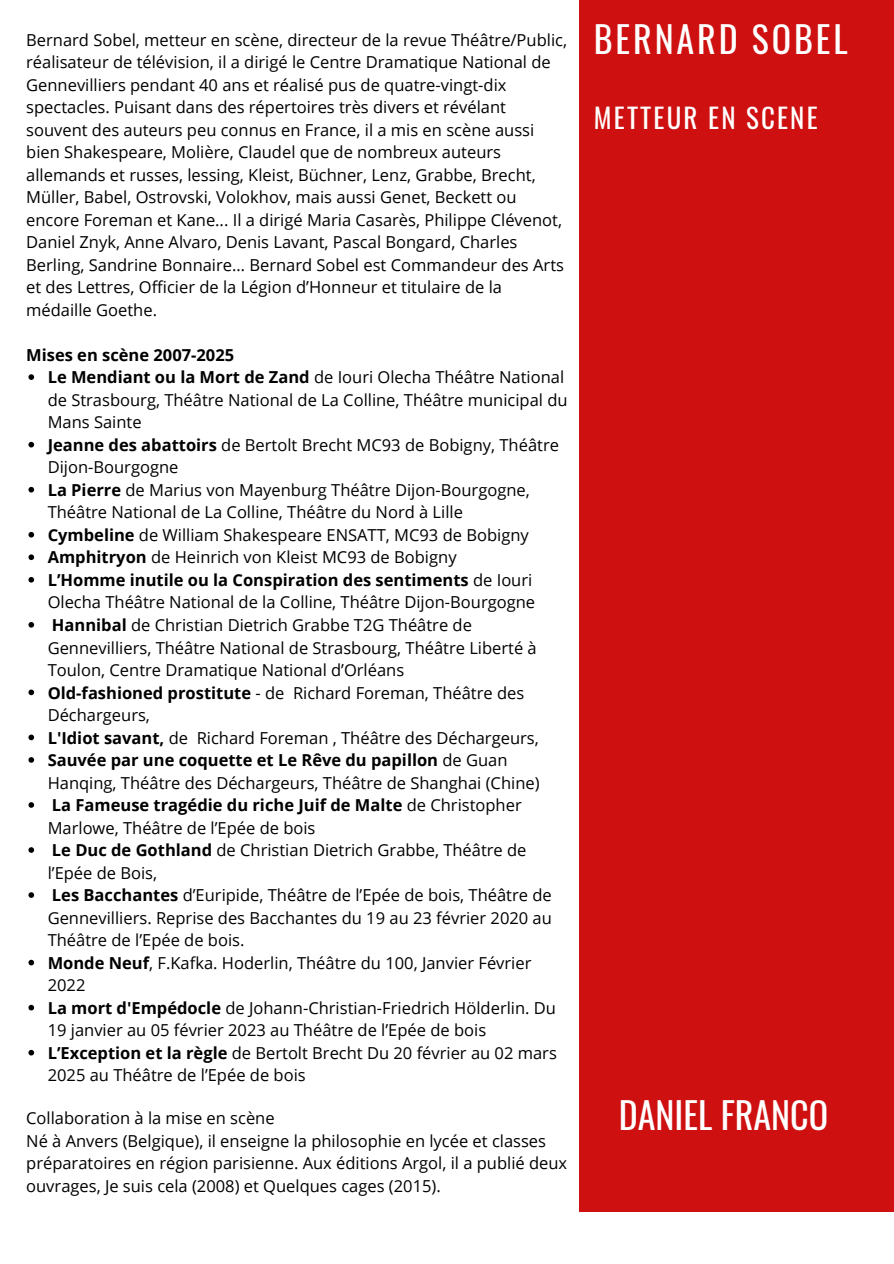
<style>
.page{position:relative;width:894px;height:1264px;background:#fff}
.page>*{position:absolute;margin:0;border:0;box-sizing:border-box;transform-origin:0 0}
.t1{font:36px "Oswald";letter-spacing:.08em;color:#fff}
.t2{font:36px "Oswald";color:#fff}
.t3{font:27px "Oswald";letter-spacing:.08em;color:#fff}
.t4{font:16.5px/22.5px "Open Sans";color:#000}
.t5{font:700 16.5px "Open Sans";color:#000}
.s1{font-weight:700}
</style>
<div class="page">
<div style="left:578px;top:0;width:315px;height:1210px;background:#cf1010"></div>
<svg style="left:28px;top:374px;width:6px;height:6px"></svg>
<svg style="left:28px;top:442px;width:6px;height:5px"></svg>
<svg style="left:28px;top:487px;width:6px;height:5px"></svg>
<svg style="left:28px;top:532px;width:6px;height:5px"></svg>
<svg style="left:28px;top:554px;width:6px;height:6px"></svg>
<svg style="left:28px;top:577px;width:6px;height:5px"></svg>
<svg style="left:28px;top:622px;width:6px;height:5px"></svg>
<svg style="left:28px;top:689px;width:6px;height:6px"></svg>
<svg style="left:28px;top:734px;width:6px;height:6px"></svg>
<svg style="left:28px;top:757px;width:6px;height:5px"></svg>
<svg style="left:28px;top:802px;width:6px;height:5px"></svg>
<svg style="left:28px;top:847px;width:6px;height:5px"></svg>
<svg style="left:28px;top:892px;width:6px;height:5px"></svg>
<svg style="left:28px;top:959px;width:6px;height:6px"></svg>
<svg style="left:28px;top:1004px;width:6px;height:6px"></svg>
<svg style="left:28px;top:1049px;width:6px;height:6px"></svg>
<p class="t4" style="left:26px;top:28px;width:542px">Bernard Sobel, metteur en scène, directeur de la revue Théâtre/Public, réalisateur de télévision, il a dirigé le Centre Dramatique National de Gennevilliers pendant 40 ans et réalisé pus de quatre-vingt-dix spectacles. Puisant dans des répertoires très divers et révélant souvent des auteurs peu connus en France, il a mis en scène aussi bien Shakespeare, Molière, Claudel que de nombreux auteurs allemands et russes, lessing, Kleist, Büchner, Lenz, Grabbe, Brecht, Müller, Babel, Ostrovski, Volokhov, mais aussi Genet, Beckett ou encore Foreman et Kane... Il a dirigé Maria Casarès, Philippe Clévenot, Daniel Znyk, Anne Alvaro, Denis Lavant, Pascal Bongard, Charles Berling, Sandrine Bonnaire… Bernard Sobel est Commandeur des Arts et des Lettres, Officier de la Légion d’Honneur et titulaire de la médaille Goethe.</p>
<p class="t5" style="left:26px;top:343px;width:209px">Mises en scène 2007-2025</p>
<p class="t4" style="left:48px;top:365px;width:521px"><span class="s1">Le Mendiant ou la Mort de Zand</span> de Iouri Olecha Théâtre National de Strasbourg, Théâtre National de La Colline, Théâtre municipal du<br>Mans Sainte</p>
<p class="t4" style="left:48px;top:433px;width:512px"><span class="s1">Jeanne des abattoirs</span> de Bertolt Brecht MC93 de Bobigny, Théâtre<br>Dijon-Bourgogne</p>
<p class="t4" style="left:48px;top:478px;width:483px"><span class="s1">La Pierre</span> de Marius von Mayenburg Théâtre Dijon-Bourgogne,<br>Théâtre National de La Colline, Théâtre du Nord à Lille</p>
<p class="t4" style="left:48px;top:523px;width:482px"><span class="s1">Cymbeline</span> de William Shakespeare ENSATT, MC93 de Bobigny</p>
<p class="t4" style="left:48px;top:546px;width:410px"><span class="s1">Amphitryon</span> de Heinrich von Kleist MC93 de Bobigny</p>
<p class="t4" style="left:48px;top:568px;width:489px"><span class="s1">L’Homme inutile ou la Conspiration des sentiments</span> de Iouri<br>Olecha Théâtre National de la Colline, Théâtre Dijon-Bourgogne</p>
<p class="t4" style="left:48px;top:613px;width:490px"><span class="s1">Hannibal</span> de Christian Dietrich Grabbe T2G Théâtre de<br>Gennevilliers, Théâtre National de Strasbourg, Théâtre Liberté à<br>Toulon, Centre Dramatique National d’Orléans</p>
<p class="t4" style="left:48px;top:681px;width:478px"><span class="s1">Old-fashioned prostitute</span> - de Richard Foreman, Théâtre des<br>Déchargeurs,</p>
<p class="t4" style="left:48px;top:726px;width:492px"><span class="s1">L'Idiot savant,</span> de Richard Foreman , Théâtre des Déchargeurs,</p>
<p class="t4" style="left:48px;top:748px;width:493px"><span class="s1">Sauvée par une coquette et Le Rêve du papillon</span> de Guan<br>Hanqing, Théâtre des Déchargeurs, Théâtre de Shanghai (Chine)</p>
<p class="t4" style="left:48px;top:793px;width:475px"><span class="s1">La Fameuse tragédie du riche Juif de Malte</span> de Christopher<br>Marlowe, Théâtre de l’Epée de bois</p>
<p class="t4" style="left:48px;top:838px;width:480px"><span class="s1">Le Duc de Gothland</span> de Christian Dietrich Grabbe, Théâtre de l’Epée de Bois,</p>
<p class="t4" style="left:48px;top:883px;width:505px;text-align:justify"><span class="s1">Les Bacchantes</span> d’Euripide, Théâtre de l’Epée de bois, Théâtre de Gennevilliers. Reprise des Bacchantes du 19 au 23 février 2020 au Théâtre de l’Epée de bois.</p>
<p class="t4" style="left:48px;top:951px;width:485px"><span class="s1">Monde Neuf</span>, F.Kafka. Hoderlin, Théâtre du 100, Janvier Février<br>2022</p>
<p class="t4" style="left:48px;top:996px;width:509px"><span class="s1">La mort d'Empédocle</span> de Johann-Christian-Friedrich Hölderlin. Du<br>19 janvier au 05 février 2023 au Théâtre de l’Epée de bois</p>
<p class="t4" style="left:48px;top:1041px;width:510px"><span class="s1">L’Exception et la règle</span> de Bertolt Brecht Du 20 février au 02 mars<br>2025 au Théâtre de l’Epée de bois</p>
<h1 class="t4" style="left:26px;top:1106px;width:250px">Collaboration à la mise en scène</h1>
<h2 class="t4" style="left:26px;top:1128px;width:542px">Né à Anvers (Belgique), il enseigne la philosophie en lycée et classes préparatoires en région parisienne. Aux éditions Argol, il a publié deux ouvrages, Je suis cela (2008) et Quelques cages (2015).</h2>
<p class="t1" style="left:593px;top:11px;width:255px">BERNARD SOBEL</p>
<h3 class="t3" style="left:593px;top:97px;width:225px">METTEUR EN SCENE</h3>
<h1 class="t2" style="left:618px;top:1086px;width:211px">DANIEL FRANCO</h1>
</div>
